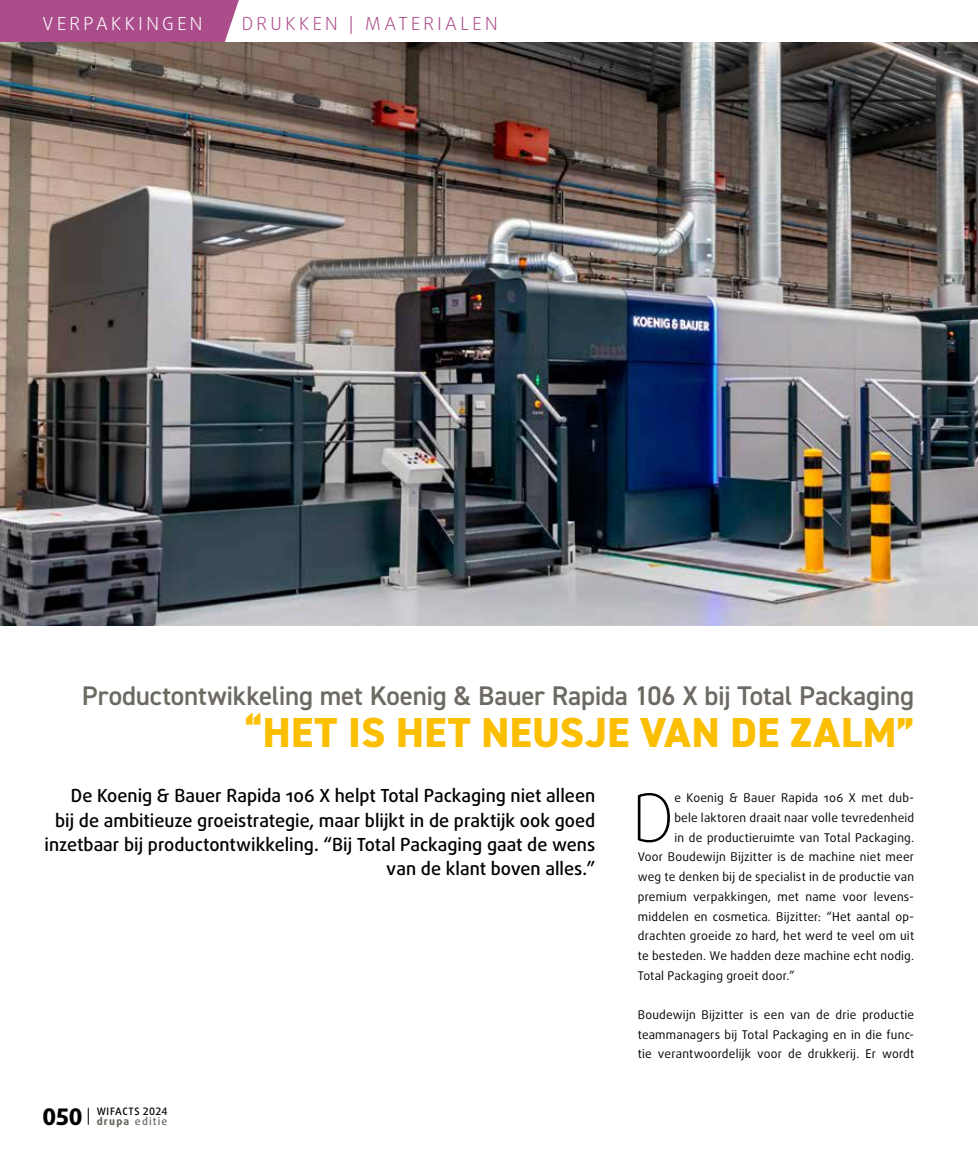
<style>
.page{position:relative;width:978px;height:1170px;background:#fff}
.page>*{position:absolute;margin:0;border:0;box-sizing:border-box;transform-origin:0 0}
.t1{font:100 66.45px "Daxline Pro";color:#000}
.t2{font:800 42px "DIN2014";letter-spacing:.01em;color:#fbbe00}
.t3{font:600 27px "DIN2014";letter-spacing:-.01em;color:#6d6a63}
.t4{font:800 22.8px "Daxline Pro";color:#000}
.t5{font:500 18px/24.3px "Daxline Pro";color:#000;text-align:right}
.t6{font:300 18px "Daxline Pro";letter-spacing:.19em;color:#ac4d8b}
.t7{font:300 18px "Daxline Pro";letter-spacing:.19em;color:#fff}
.t8{font:12px/19.6px "Daxline Pro";letter-spacing:.02em;color:#000;text-align:justify}
.t9{font:500 10.5px "Daxline Pro";letter-spacing:.11em;color:#6d6a63}
.t10{font:500 10.2px "Daxline Pro";letter-spacing:.045em;color:#000}
.s1{font-weight:800}
</style>
<div class="page">
<svg style="left:0;top:0;width:246px;height:43px;background:#af5790"></svg>
<img style="left:0;top:43px;width:978px;height:582px">
<svg style="left:88px;top:1107px;width:1px;height:17px"></svg>
<h3 class="t7" style="left:43px;top:11px;width:161px">VERPAKKINGEN</h3>
<h3 class="t6" style="left:242px;top:11px;width:257px">DRUKKEN | MATERIALEN</h3>
<h3 class="t3" style="left:82px;top:678px;width:834px">Productontwikkeling met Koenig &amp; Bauer Rapida 106 X bij Total Packaging</h3>
<h2 class="t2" style="left:246px;top:704px;width:669px">“HET IS HET NEUSJE VAN DE ZALM”</h2>
<h3 class="t5" style="left:45px;top:783px;width:552px">De Koenig &amp; Bauer Rapida 106 X helpt Total Packaging niet alleen<br>bij de ambitieuze groeistrategie, maar blijkt in de praktijk ook goed inzetbaar bij productontwikkeling. “Bij Total Packaging gaat de wens van de klant boven alles.”</h3>
<h3 class="t4" style="left:43px;top:1101px;width:41px">050</h3>
<p class="t10" style="left:97px;top:1104px;width:72px">WIFACTS 2024</p>
<p class="t9" style="left:97px;top:1113px;width:72px"><span class="s1">drupa</span> editie</p>
<h1 class="t1" style="left:632px;top:774px;width:44px">D</h1>
<p class="t8" style="left:674px;top:788px;width:241px">e Koenig &amp; Bauer Rapida 106 X met dub-</p>
<p class="t8" style="left:674px;top:807px;width:241px">bele laktoren draait naar volle tevredenheid</p>
<p class="t8" style="left:674px;top:827px;width:241px">in de productieruimte van Total Packaging.</p>
<p class="t8" style="left:638px;top:847px;width:278px">Voor Boudewijn Bijzitter is de machine niet meer</p>
<p class="t8" style="left:638px;top:867px;width:278px">weg te denken bij de specialist in de productie van</p>
<p class="t8" style="left:638px;top:886px;width:278px">premium verpakkingen, met name voor levens-</p>
<p class="t8" style="left:638px;top:906px;width:278px">middelen en cosmetica. Bijzitter: “Het aantal op-</p>
<p class="t8" style="left:638px;top:926px;width:278px">drachten groeide zo hard, het werd te veel om uit</p>
<p class="t8" style="left:638px;top:945px;width:278px">te besteden. We hadden deze machine echt nodig.</p>
<p class="t8" style="left:638px;top:965px;width:158px">Total Packaging groeit door.”</p>
<p class="t8" style="left:638px;top:1004px;width:278px">Boudewijn Bijzitter is een van de drie productie teammanagers bij Total Packaging en in die func&shy;tie verantwoordelijk voor de drukkerij. Er wordt</p>
</div>
